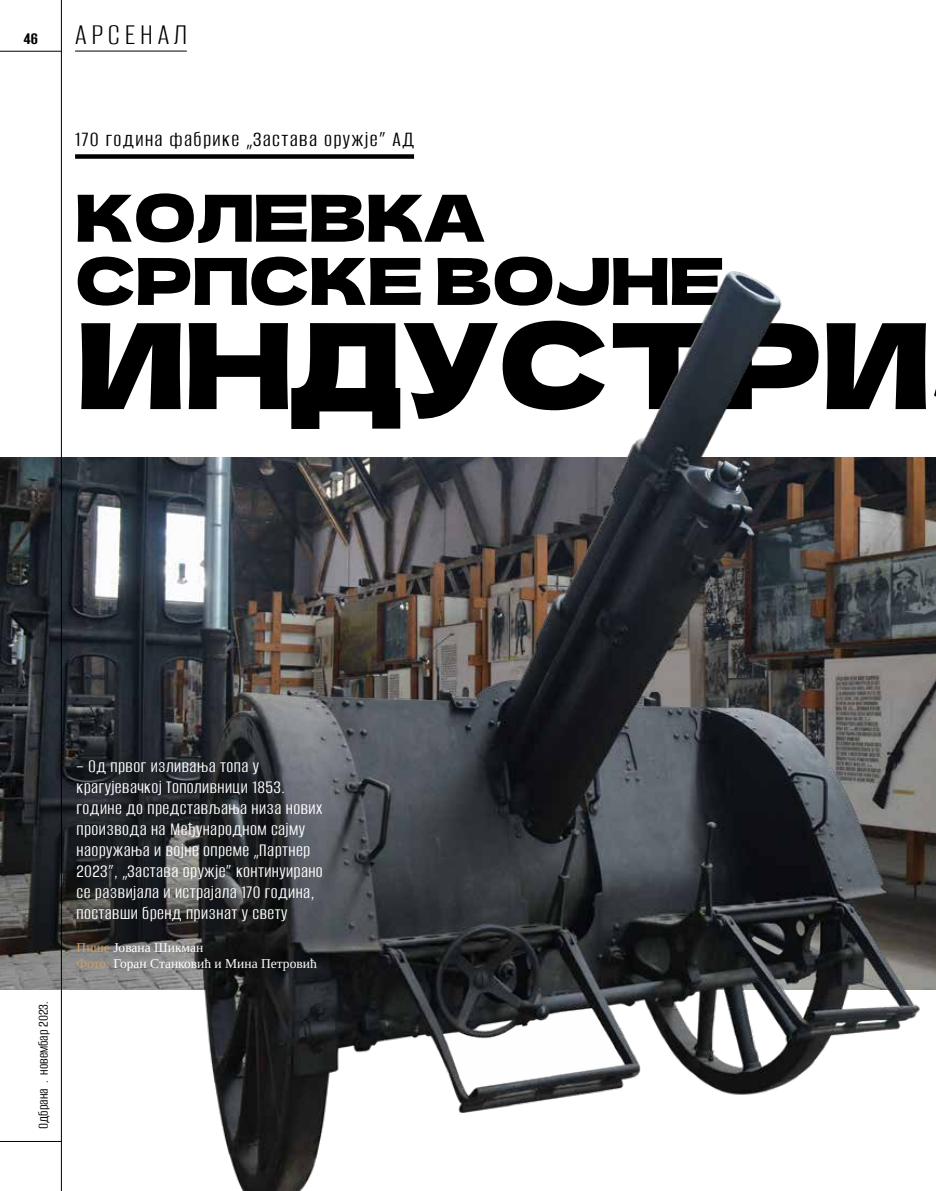
<style>
.page{position:relative;width:936px;height:1191px;background:#fff}
.page>*{position:absolute;margin:0;border:0;box-sizing:border-box;transform-origin:0 0}
.t1{font:118.35px "Dela Gothic One";letter-spacing:-.01em;color:#000}
.t2{font:64.65px/63.2px "Dela Gothic One";letter-spacing:-.01em;color:#000}
.t3{font:100 31.5px "Alumni Sans";letter-spacing:.14em;color:#000}
.t4{font:100 22.5px "Alumni Sans";letter-spacing:.06em;color:#000}
.t5{font:100 19.5px/21px "Alumni Sans";letter-spacing:.02em;color:#fff}
.t6{font:100 15px "Alumni Sans";color:#000}
.t7{font:13.5px/16.2px "Tinos";color:#fff}
.s1{font-size:18px}
.s2{color:#c79d68}
</style>
<div class="page">
<img style="left:0;top:228px;width:935px;height:963px">
<div style="left:75px;top:154px;width:339px;height:5px;background:#000"></div>
<hr style="left:75px;top:51px;width:112px;height:1px;background:#000">
<hr style="left:0;top:51px;width:61px;height:1px;background:#000">
<hr style="left:61px;top:0;width:1px;height:1191px;background:#000">
<hr style="left:0;top:1141px;width:61px;height:1px;background:#000">
<h3 class="t3" style="left:24px;top:19px;width:164px"><span class="s1">46</span> АРСЕНАЛ</h3>
<p class="t4" style="left:75px;top:128px;width:340px">170 година фабрике „Застава оружје” АД</p>
<h2 class="t2" style="left:75px;top:182px;width:651px">КОЛЕВКА<br>СРПСКЕ ВОЈНЕ</h2>
<h1 class="t1" style="left:77px;top:273px;width:855px">ИНДУСТРИ</h1>
<p class="t6" style="left:36px;top:1129px;width:130px;rotate:-90deg">Одбрана . новембар 2023.</p>
<p class="t5" style="left:77px;top:756px;width:248px">– Од првог изливања топа у крагујевачкој Тополивници 1853. године до представљања низа нових производа на Међународном сајму наоружања и војне опреме „Партнер 2023”, „Застава оружје” континуирано се развијала и истрајала 170 година, поставши бренд признат у свету</p>
<p class="t7" style="left:77px;top:939px;width:242px"><span class="s2">Пише</span> Јована Шикман<br><span class="s2">Фото:</span> Горан Станковић и Мина Петровић</p>
</div>
